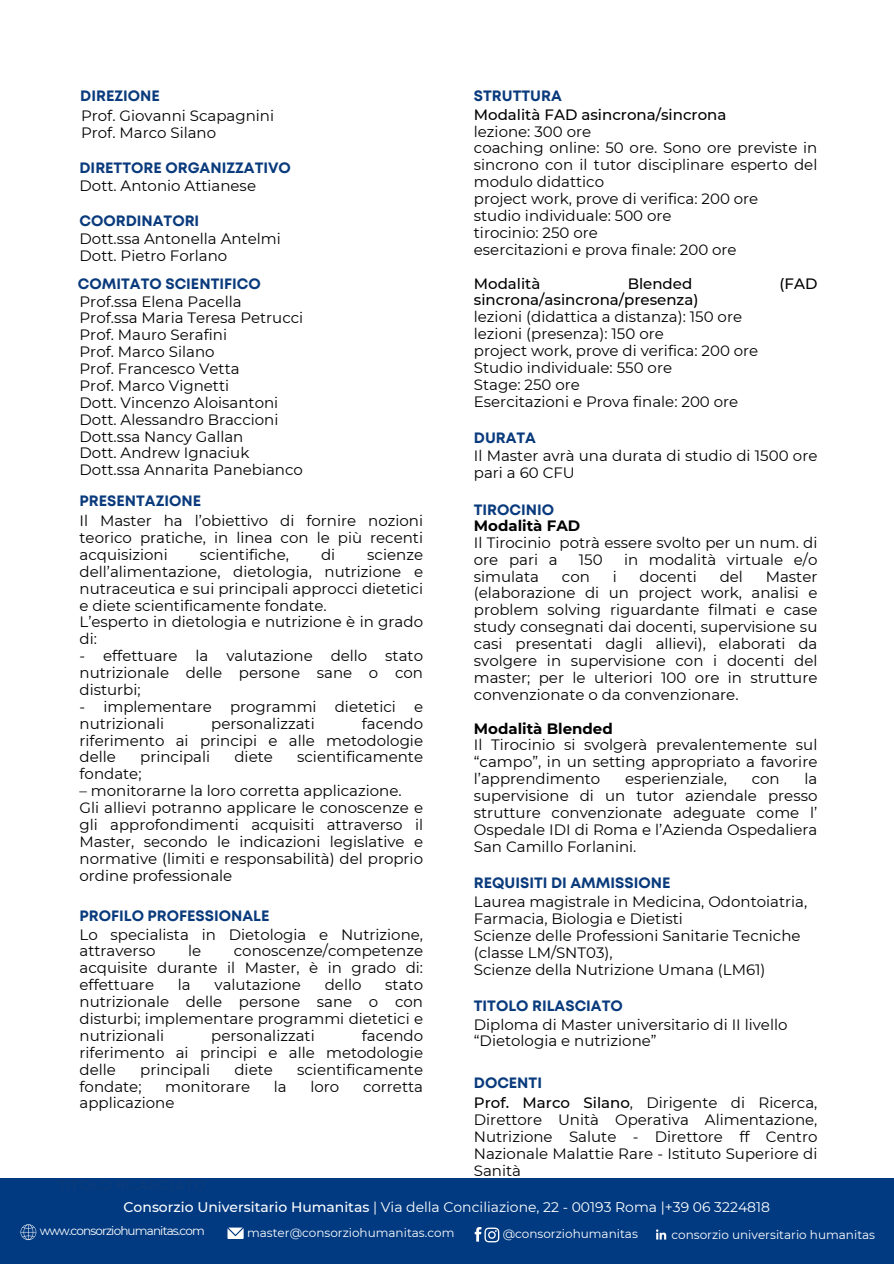
<style>
.page{position:relative;width:894px;height:1264px;background:#fff}
.page>*{position:absolute;margin:0;border:0;box-sizing:border-box;transform-origin:0 0}
.t1{font:15px/16.8px "Montserrat";color:#000}
.t2{font:700 15px "Mont";color:#093a7c}
.t3{font:500 15px "Montserrat";color:#000}
.t4{font:13.95px "Montserrat";color:#fff}
.t5{font:12px "Montserrat";color:#fff}
.t6{font:12px "Montserrat";letter-spacing:-.07em;color:#fff}
.s1{font-weight:500}
.s2{font-weight:700}
</style>
<div class="page">
<div style="left:0;top:1178px;width:893px;height:85px;background:#013a81"></div>
<svg style="left:21px;top:1224px;width:15px;height:15px"></svg>
<svg style="left:654px;top:1227px;width:14px;height:14px"></svg>
<svg style="left:655px;top:1229px;width:11px;height:10px"></svg>
<svg style="left:227px;top:1227px;width:16px;height:11px"></svg>
<svg style="left:474px;top:1227px;width:25px;height:15px"></svg>
<h2 class="t2" style="left:80px;top:90px;width:81px">DIREZIONE</h2>
<h2 class="t1" style="left:81px;top:107px;width:194px">Prof. Giovanni Scapagnini<br>Prof. Marco Silano</h2>
<h2 class="t2" style="left:79px;top:162px;width:213px">DIRETTORE ORGANIZZATIVO</h2>
<h1 class="t1" style="left:79px;top:177px;width:178px">Dott. Antonio Attianese</h1>
<h2 class="t2" style="left:79px;top:215px;width:121px">COORDINATORI</h2>
<h1 class="t1" style="left:79px;top:230px;width:203px">Dott.ssa Antonella Antelmi<br>Dott. Pietro Forlano</h1>
<h1 class="t2" style="left:78px;top:278px;width:184px">COMITATO SCIENTIFICO</h1>
<h1 class="t1" style="left:79px;top:293px;width:225px">Prof.ssa Elena Pacella<br>Prof.ssa Maria Teresa Petrucci<br>Prof. Mauro Serafini<br>Prof. Marco Silano<br>Prof. Francesco Vetta<br>Prof. Marco Vignetti<br>Dott. Vincenzo Aloisantoni<br>Dott. Alessandro Braccioni<br>Dott.ssa Nancy Gallan<br>Dott. Andrew Ignaciuk<br>Dott.ssa Annarita Panebianco</h1>
<h2 class="t2" style="left:79px;top:495px;width:123px">PRESENTAZIONE</h2>
<h1 class="t1" style="left:79px;top:512px;width:345px;text-align:justify">Il Master ha l’obiettivo di fornire nozioni teorico pratiche, in linea con le più recenti acquisizioni</h1>
<h1 class="t1" style="left:200px;top:546px;width:91px">scientifiche,</h1>
<h1 class="t1" style="left:321px;top:546px;width:16px">di</h1>
<h1 class="t1" style="left:79px;top:546px;width:345px;text-indent:288px">scienze dell’alimentazione, dietologia, nutrizione e nutraceutica e sui principali approcci dietetici e diete scientificamente fondate.<br>L’esperto in dietologia e nutrizione è in grado di:</h1>
<h1 class="t1" style="left:79px;top:647px;width:345px;text-align:justify">- effettuare la valutazione dello stato nutrizionale delle persone sane o con disturbi;</h1>
<h1 class="t1" style="left:79px;top:698px;width:345px">- implementare programmi dietetici e nutrizionali</h1>
<h1 class="t1" style="left:79px;top:715px;width:345px;text-align:justify;text-indent:282px">facendo riferimento ai principi e alle metodologie delle</h1>
<h1 class="t1" style="left:211px;top:715px;width:105px">personalizzati</h1>
<h1 class="t1" style="left:140px;top:748px;width:71px">principali</h1>
<h1 class="t1" style="left:234px;top:748px;width:40px">diete</h1>
<h1 class="t1" style="left:297px;top:748px;width:127px">scientificamente</h1>
<h1 class="t1" style="left:79px;top:765px;width:63px">fondate;</h1>
<h1 class="t1" style="left:79px;top:782px;width:345px">– monitorarne la loro corretta applicazione.<br>Gli allievi potranno applicare le conoscenze e gli approfondimenti acquisiti attraverso il Master, secondo le indicazioni legislative e normative (limiti e responsabilità) del proprio ordine professionale</h1>
<h2 class="t2" style="left:79px;top:910px;width:191px">PROFILO PROFESSIONALE</h2>
<p class="t1" style="left:79px;top:925px;width:345px">Lo specialista in Dietologia e Nutrizione, attraverso</p>
<p class="t1" style="left:79px;top:942px;width:345px;text-align:justify;text-indent:154px">conoscenze/competenze acquisite durante il Master, è in grado di: effettuare</p>
<p class="t1" style="left:188px;top:942px;width:15px">le</p>
<p class="t1" style="left:178px;top:976px;width:14px">la</p>
<p class="t1" style="left:214px;top:976px;width:88px">valutazione</p>
<p class="t1" style="left:324px;top:976px;width:38px">dello</p>
<p class="t1" style="left:79px;top:976px;width:345px;text-align:justify;text-indent:305px">stato nutrizionale delle persone sane o con disturbi; implementare programmi dietetici e nutrizionali</p>
<p class="t1" style="left:79px;top:1027px;width:345px;text-align:justify;text-indent:282px">facendo riferimento ai principi e alle metodologie delle</p>
<p class="t1" style="left:211px;top:1027px;width:105px">personalizzati</p>
<p class="t1" style="left:140px;top:1060px;width:71px">principali</p>
<p class="t1" style="left:234px;top:1060px;width:40px">diete</p>
<p class="t1" style="left:297px;top:1060px;width:127px">scientificamente</p>
<p class="t1" style="left:79px;top:1077px;width:63px">fondate;</p>
<p class="t1" style="left:165px;top:1077px;width:86px">monitorare</p>
<p class="t1" style="left:274px;top:1077px;width:14px">la</p>
<p class="t1" style="left:310px;top:1077px;width:30px">loro</p>
<p class="t1" style="left:363px;top:1077px;width:61px">corretta</p>
<p class="t1" style="left:79px;top:1094px;width:96px">applicazione</p>
<h2 class="t2" style="left:473px;top:90px;width:89px">STRUTTURA</h2>
<p class="t1" style="left:473px;top:106px;width:345px"><span class="s1">Modalità FAD asincrona/sincrona<br></span>lezione: 300 ore<br>coaching online: 50 ore. Sono ore previste in sincrono con il tutor disciplinare esperto del modulo didattico<br>project work, prove di verifica: 200 ore<br>studio individuale: 500 ore<br>tirocinio: 250 ore<br>esercitazioni e prova finale: 200 ore</p>
<p class="t3" style="left:473px;top:274px;width:68px">Modalità</p>
<p class="t3" style="left:627px;top:274px;width:66px">Blended</p>
<p class="t3" style="left:779px;top:274px;width:39px">(FAD</p>
<p class="t1" style="left:473px;top:292px;width:286px"><span class="s1">sincrona/asincrona/presenza)<br></span>lezioni (didattica a distanza): 150 ore lezioni (presenza): 150 ore<br>project work, prove di verifica: 200 ore<br>Studio individuale: 550 ore<br>Stage: 250 ore<br>Esercitazioni e Prova finale: 200 ore</p>
<h2 class="t2" style="left:473px;top:432px;width:64px">DURATA</h2>
<h2 class="t1" style="left:473px;top:447px;width:345px">Il Master avrà una durata di studio di 1500 ore pari a 60 CFU</h2>
<h2 class="t2" style="left:473px;top:504px;width:82px">TIROCINIO</h2>
<h1 class="t1" style="left:473px;top:517px;width:345px"><span class="s2">Modalità FAD<br></span>Il Tirocinio potrà essere svolto per un num. di ore pari a</h1>
<h1 class="t1" style="left:578px;top:551px;width:25px">150</h1>
<h1 class="t1" style="left:624px;top:551px;width:195px">in modalità virtuale e/o</h1>
<h1 class="t1" style="left:473px;top:567px;width:67px">simulata</h1>
<h1 class="t1" style="left:561px;top:567px;width:29px">con</h1>
<h1 class="t1" style="left:612px;top:567px;width:6px">i</h1>
<h1 class="t1" style="left:639px;top:567px;width:59px">docenti</h1>
<h1 class="t1" style="left:719px;top:567px;width:25px">del</h1>
<h1 class="t1" style="left:473px;top:567px;width:345px;text-align:justify;text-indent:292px">Master (elaborazione di un project work, analisi e problem solving riguardante filmati e case study consegnati dai docenti, supervisione su casi presentati dagli allievi), elaborati da svolgere in supervisione con i docenti del master; per le ulteriori 100 ore in strutture convenzionate o da convenzionare.</h1>
<h2 class="t1" style="left:473px;top:719px;width:345px"><span class="s2">Modalità Blended<br></span>Il Tirocinio si svolgerà prevalentemente sul “campo”, in un setting appropriato a favorire l’apprendimento</h2>
<h2 class="t1" style="left:473px;top:770px;width:345px;text-align:justify;text-indent:330px">la supervisione di un tutor aziendale presso strutture convenzionate adeguate come l’ Ospedale IDI di Roma e l’Azienda Ospedaliera San Camillo Forlanini.</h2>
<h2 class="t1" style="left:625px;top:770px;width:103px">esperienziale,</h2>
<h2 class="t1" style="left:751px;top:770px;width:29px">con</h2>
<h2 class="t2" style="left:473px;top:877px;width:198px">REQUISITI DI AMMISSIONE</h2>
<h1 class="t1" style="left:473px;top:893px;width:335px">Laurea magistrale in Medicina, Odontoiatria, Farmacia, Biologia e Dietisti<br>Scienze delle Professioni Sanitarie Tecniche (classe LM/SNT03),<br>Scienze della Nutrizione Umana (LM61)</h1>
<h1 class="t2" style="left:473px;top:1000px;width:150px">TITOLO RILASCIATO</h1>
<p class="t1" style="left:473px;top:1015px;width:315px">Diploma di Master universitario di II livello “Dietologia e nutrizione”</p>
<h1 class="t2" style="left:473px;top:1077px;width:70px">DOCENTI</h1>
<h2 class="t1" style="left:473px;top:1094px;width:345px;text-align:justify"><span class="s1">Prof. Marco Silano</span>, Dirigente di Ricerca, Direttore Unità Operativa Alimentazione, Nutrizione Salute - Direttore ff Centro Nazionale Malattie Rare - Istituto Superiore di Sanità</h2>
<h1 class="t4" style="left:123px;top:1198px;width:647px"><span class="s1">Consorzio Universitario Humanitas</span> | Via della Conciliazione, 22 - 00193 Roma |+39 06 3224818</h1>
<h1 class="t6" style="left:40px;top:1223px;width:167px">www.consorziohumanitas.com</h1>
<h1 class="t5" style="left:247px;top:1225px;width:209px">master@consorziohumanitas.com</h1>
<h2 class="t5" style="left:502px;top:1226px;width:137px">@consorziohumanitas</h2>
<h2 class="t5" style="left:671px;top:1226px;width:205px">consorzio universitario humanitas</h2>
</div>
